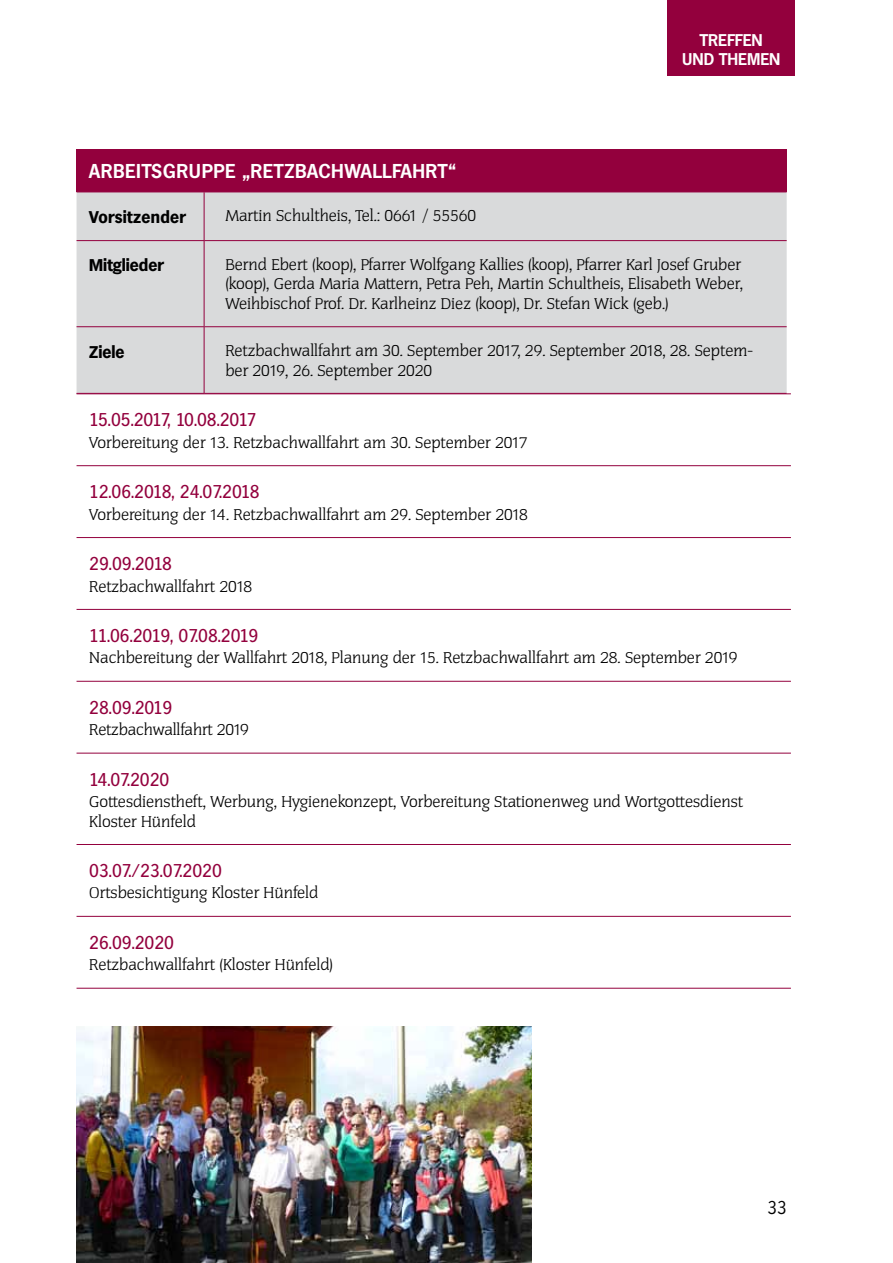
<style>
.page{position:relative;width:893px;height:1263px;background:#fff}
.page>*{position:absolute;margin:0;border:0;box-sizing:border-box;transform-origin:0 0}
.t1{font:600 19.5px "Hamburg";letter-spacing:.035em;color:#fff}
.t2{font:18px "Hamburg";color:#93003d}
.t3{font:18px "Hamburg";letter-spacing:-.06em;color:#93003d}
.t4{font:18px "Hamburg";letter-spacing:-.02em;color:#93003d}
.t5{font:300 18px "Hamburg";color:#000}
.t6{font:600 16.5px/19.5px "Hamburg";color:#fff;text-align:center}
.t7{font:700 16.5px "Hamburg";color:#000}
.t8{font:700 16.5px "Hamburg";letter-spacing:.02em;color:#000}
.t9{font:300 15px/19.5px "Congress";color:#000}
</style>
<div class="page">
<hr style="left:77px;top:393px;width:714px;height:1px;background:#93003d">
<hr style="left:77px;top:465px;width:714px;height:1px;background:#93003d">
<hr style="left:77px;top:537px;width:714px;height:1px;background:#93003d">
<hr style="left:77px;top:609px;width:714px;height:1px;background:#93003d">
<hr style="left:77px;top:681px;width:714px;height:1px;background:#93003d">
<hr style="left:77px;top:753px;width:714px;height:1px;background:#93003d">
<hr style="left:77px;top:844px;width:714px;height:1px;background:#93003d">
<hr style="left:77px;top:916px;width:714px;height:1px;background:#93003d">
<hr style="left:77px;top:988px;width:714px;height:1px;background:#93003d">
<div style="left:668px;top:0;width:127px;height:75px;background:#93003d"></div>
<div style="left:77px;top:149px;width:710px;height:43px;background:#93003d"></div>
<div style="left:77px;top:193px;width:710px;height:200px;background:#d9dadb"></div>
<hr style="left:77px;top:192px;width:127px;height:1px;background:#93003d">
<hr style="left:204px;top:192px;width:583px;height:1px;background:#93003d">
<hr style="left:204px;top:192px;width:1px;height:48px;background:#93003d">
<hr style="left:77px;top:240px;width:127px;height:1px;background:#93003d">
<hr style="left:204px;top:240px;width:583px;height:1px;background:#93003d">
<hr style="left:204px;top:241px;width:1px;height:85px;background:#93003d">
<hr style="left:77px;top:326px;width:127px;height:1px;background:#93003d">
<hr style="left:204px;top:326px;width:583px;height:1px;background:#93003d">
<hr style="left:204px;top:327px;width:1px;height:66px;background:#93003d">
<img style="left:77px;top:1026px;width:454px;height:237px">
<p class="t6" style="left:682px;top:30px;width:100px">TREFFEN<br>UND THEMEN</p>
<h1 class="t1" style="left:89px;top:161px;width:368px">ARBEITSGRUPPE „RETZBACHWALLFAHRT“</h1>
<p class="t8" style="left:89px;top:208px;width:98px">Vorsitzender</p>
<p class="t9" style="left:225px;top:206px;width:252px">Martin Schultheis, Tel.: 0661 / 55560</p>
<p class="t7" style="left:89px;top:256px;width:76px">Mitglieder</p>
<p class="t9" style="left:225px;top:255px;width:519px">Bernd Ebert (koop), Pfarrer Wolfgang Kallies (koop), Pfarrer Karl Josef Gruber (koop), Gerda Maria Mattern, Petra Peh, Martin Schultheis, Elisabeth Weber,<br>Weihbischof Prof. Dr. Karlheinz Diez (koop), Dr. Stefan Wick (geb.)</p>
<p class="t7" style="left:89px;top:342px;width:37px">Ziele</p>
<p class="t9" style="left:225px;top:341px;width:529px">Retzbachwallfahrt am 30. September 2017, 29. September 2018, 28. Septem&shy;ber 2019, 26. September 2020</p>
<p class="t3" style="left:89px;top:409px;width:169px">15.05.2017, 10.08.2017</p>
<p class="t9" style="left:89px;top:433px;width:440px">Vorbereitung der 13. Retzbachwallfahrt am 30. September 2017</p>
<p class="t2" style="left:89px;top:481px;width:172px">12.06.2018, 24.07.2018</p>
<p class="t9" style="left:89px;top:505px;width:440px">Vorbereitung der 14. Retzbachwallfahrt am 29. September 2018</p>
<p class="t2" style="left:89px;top:553px;width:84px">29.09.2018</p>
<p class="t9" style="left:89px;top:577px;width:164px">Retzbachwallfahrt 2018</p>
<p class="t4" style="left:89px;top:625px;width:171px">11.06.2019, 07.08.2019</p>
<p class="t9" style="left:89px;top:649px;width:650px">Nachbereitung der Wallfahrt 2018, Planung der 15. Retzbachwallfahrt am 28. September 2019</p>
<p class="t2" style="left:89px;top:697px;width:84px">28.09.2019</p>
<p class="t9" style="left:89px;top:720px;width:161px">Retzbachwallfahrt 2019</p>
<p class="t2" style="left:89px;top:769px;width:82px">14.07.2020</p>
<p class="t9" style="left:89px;top:792px;width:655px">Gottesdienstheft, Werbung, Hygienekonzept, Vorbereitung Stationenweg und Wortgottesdienst<br>Kloster Hünfeld</p>
<p class="t2" style="left:89px;top:860px;width:134px">03.07./23.07.2020</p>
<p class="t9" style="left:89px;top:884px;width:231px">Ortsbesichtigung Kloster Hünfeld</p>
<p class="t2" style="left:89px;top:932px;width:86px">26.09.2020</p>
<p class="t9" style="left:89px;top:956px;width:245px">Retzbachwallfahrt (Kloster Hünfeld)</p>
<p class="t5" style="left:767px;top:1197px;width:21px">33</p>
</div>
